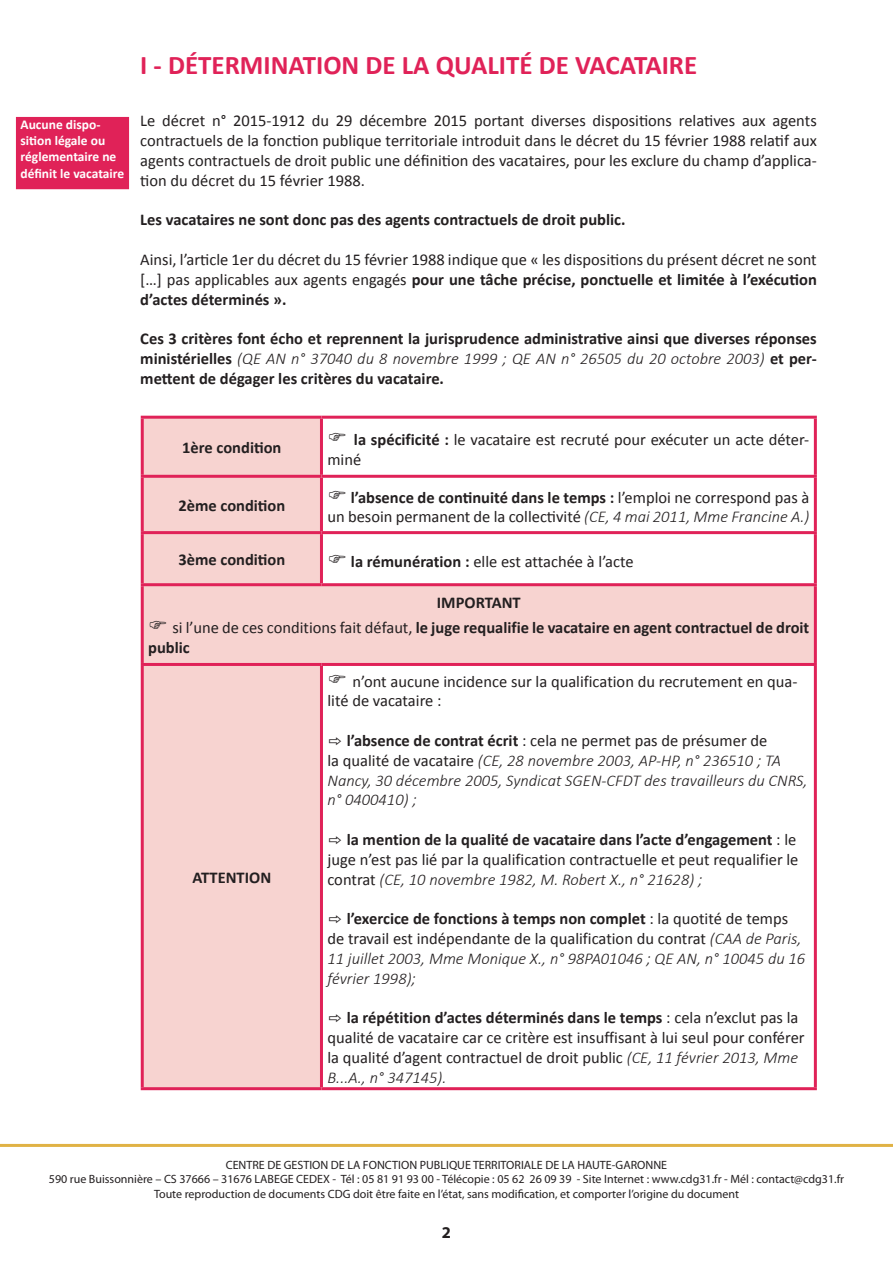
<style>
.page{position:relative;width:893px;height:1263px;background:#fff}
.page>*{position:absolute;margin:0;border:0;box-sizing:border-box;transform-origin:0 0}
.t1{font:700 27px "Calibri";color:#e02258}
.corps_du_texte{font:16.5px/19.8px "Calibri";color:#231f20}
.corps_du_texte-2{font:700 16.5px/19.8px "Calibri";color:#231f20;text-align:justify}
.corps_du_texte-3{font:italic 300 16.5px/19.8px "Calibri";color:#231f20}
.t2{font:700 16.5px "Myriad Pro";color:#231f20}
.t3{font:700 13.5px/16.2px "Calibri";color:#fff}
.t4{font:12px "Myriad Pro";color:#231f20}
.s1{font-weight:700}
.s2{font-weight:300;font-style:italic}
.s3{font-weight:400}
.s4{font-family:"Lucida Sans Unicode";font-weight:400;font-style:normal}
.s5{font-weight:700;font-style:normal}
.s6{font-weight:400;font-style:normal}
.s7{font-family:"Lucida Sans Unicode"}
</style>
<div class="page">
<hr style="left:0;top:1144px;width:893px;height:3px;background:#e0b245">
<div style="left:16px;top:117px;width:113px;height:72px;background:#e02258"></div>
<div style="left:144px;top:419px;width:177px;height:668px;background:#f7d3d0"></div>
<svg style="left:321px;top:419px;width:493px;height:668px"></svg>
<hr style="left:141px;top:416px;width:180px;height:3px;background:#e02258">
<hr style="left:141px;top:419px;width:3px;height:56px;background:#e02258">
<hr style="left:321px;top:416px;width:496px;height:3px;background:#e02258">
<hr style="left:320px;top:419px;width:3px;height:56px;background:#e02258">
<hr style="left:814px;top:419px;width:3px;height:56px;background:#e02258">
<hr style="left:141px;top:475px;width:180px;height:3px;background:#e02258">
<hr style="left:141px;top:478px;width:3px;height:53px;background:#e02258">
<hr style="left:321px;top:475px;width:496px;height:3px;background:#e02258">
<hr style="left:320px;top:478px;width:3px;height:53px;background:#e02258">
<hr style="left:814px;top:478px;width:3px;height:53px;background:#e02258">
<hr style="left:141px;top:531px;width:180px;height:3px;background:#e02258">
<hr style="left:141px;top:534px;width:3px;height:49px;background:#e02258">
<hr style="left:321px;top:531px;width:496px;height:3px;background:#e02258">
<hr style="left:320px;top:534px;width:3px;height:49px;background:#e02258">
<hr style="left:814px;top:534px;width:3px;height:49px;background:#e02258">
<hr style="left:141px;top:583px;width:180px;height:3px;background:#e02258">
<hr style="left:141px;top:586px;width:3px;height:77px;background:#e02258">
<hr style="left:321px;top:583px;width:496px;height:3px;background:#e02258">
<hr style="left:814px;top:586px;width:3px;height:77px;background:#e02258">
<hr style="left:141px;top:663px;width:180px;height:3px;background:#e02258">
<hr style="left:141px;top:666px;width:3px;height:421px;background:#e02258">
<hr style="left:321px;top:663px;width:496px;height:3px;background:#e02258">
<hr style="left:320px;top:666px;width:3px;height:421px;background:#e02258">
<hr style="left:814px;top:666px;width:3px;height:421px;background:#e02258">
<hr style="left:141px;top:1087px;width:180px;height:3px;background:#e02258">
<hr style="left:321px;top:1087px;width:496px;height:3px;background:#e02258">
<svg style="left:329px;top:432px;width:16px;height:9px"></svg>
<svg style="left:329px;top:490px;width:16px;height:8px"></svg>
<svg style="left:329px;top:554px;width:16px;height:8px"></svg>
<svg style="left:150px;top:621px;width:16px;height:8px"></svg>
<svg style="left:329px;top:674px;width:16px;height:8px"></svg>
<p class="t3" style="left:21px;top:116px;width:105px">Aucune dispo&shy;sition légale ou réglementaire ne définit le vacataire</p>
<p class="t1" style="left:140px;top:46px;width:558px">I - DÉTERMINATION DE LA QUALITÉ DE VACATAIRE</p>
<p class="corps_du_texte" style="left:140px;top:111px;width:678px;text-align:justify">Le décret n° 2015-1912 du 29 décembre 2015 portant diverses dispositions relatives aux agents contractuels de la fonction publique territoriale introduit dans le décret du 15 février 1988 relatif aux agents contractuels de droit public une définition des vacataires, pour les exclure du champ d’applica&shy;tion du décret du 15 février 1988.</p>
<p class="corps_du_texte-2" style="left:140px;top:210px;width:487px">Les vacataires ne sont donc pas des agents contractuels de droit public.</p>
<p class="corps_du_texte" style="left:140px;top:249px;width:678px;text-align:justify">Ainsi, l’article 1er du décret du 15 février 1988 indique que « les dispositions du présent décret ne sont […] pas applicables aux agents engagés <span class="s1">pour une tâche précise, ponctuelle et limitée à l’exécution d’actes déterminés ».</span></p>
<p class="corps_du_texte-2" style="left:140px;top:328px;width:678px">Ces 3 critères font écho et reprennent la jurisprudence administrative ainsi que diverses réponses ministérielles <span class="s2">(QE AN n° 37040 du 8 novembre 1999 ; QE AN n° 26505 du 20 octobre 2003)</span> et per&shy;mettent de dégager les critères du vacataire.</p>
<p class="corps_du_texte-2" style="left:182px;top:437px;width:101px">1ère condition</p>
<p class="corps_du_texte" style="left:327px;top:429px;width:483px;text-indent:26px"><span class="s1">la spécificité :</span> le vacataire est recruté pour exécuter un acte déter&shy;miné</p>
<p class="corps_du_texte-2" style="left:178px;top:495px;width:109px">2ème condition</p>
<p class="corps_du_texte" style="left:327px;top:487px;width:483px;text-align:right"><span class="s1">l’absence de continuité dans le temps :</span> l’emploi ne correspond pas à<br>un besoin permanent de la collectivité <span class="s2">(CE, 4 mai 2011, Mme Francine A.)</span></p>
<p class="corps_du_texte-2" style="left:178px;top:549px;width:109px">3ème condition</p>
<p class="corps_du_texte" style="left:351px;top:551px;width:284px"><span class="s1">la rémunération :</span> elle est attachée à l’acte</p>
<p class="corps_du_texte-2" style="left:437px;top:592px;width:85px">IMPORTANT</p>
<p class="corps_du_texte-2" style="left:148px;top:617px;width:663px;text-indent:24px"><span class="s3">si l’une de ces conditions fait défaut,</span> le juge requalifie le vacataire en agent contractuel de droit public</p>
<p class="corps_du_texte-2" style="left:192px;top:867px;width:80px">ATTENTION</p>
<p class="corps_du_texte" style="left:327px;top:671px;width:472px;text-indent:25px">n’ont aucune incidence sur la qualification du recrutement en qua&shy;lité de vacataire :</p>
<p class="corps_du_texte-3" style="left:327px;top:730px;width:482px"><span class="s4">⇨</span> <span class="s5">l’absence de contrat écrit</span> <span class="s6">: cela ne permet pas de présumer de<br>la qualité de vacataire</span> (CE, 28 novembre 2003, AP-HP, n° 236510 ; TA Nancy, 30 décembre 2005, Syndicat SGEN-CFDT des travailleurs du CNRS, n° 0400410) ;</p>
<p class="corps_du_texte" style="left:327px;top:829px;width:472px"><span class="s7">⇨</span> <span class="s1">la mention de la qualité de vacataire dans l’acte d’engagement</span> : le juge n’est pas lié par la qualification contractuelle et peut requalifier le contrat <span class="s2">(CE, 10 novembre 1982, M. Robert X., n° 21628) ;</span></p>
<p class="corps_du_texte-3" style="left:327px;top:909px;width:479px"><span class="s4">⇨</span> <span class="s5">l’exercice de fonctions à temps non complet</span> <span class="s6">: la quotité de temps de travail est indépendante de la qualification du contrat</span> (CAA de Paris, 11 juillet 2003, Mme Monique X., n° 98PA01046 ; QE AN, n° 10045 du 16 février 1998);</p>
<p class="corps_du_texte" style="left:327px;top:1007px;width:479px"><span class="s7">⇨</span> <span class="s1">la répétition d’actes déterminés dans le temps</span> : cela n’exclut pas la qualité de vacataire car ce critère est insuffisant à lui seul pour conférer la qualité d’agent contractuel de droit public <span class="s2">(CE, 11 février 2013, Mme B...A., n° 347145).</span></p>
<p class="t4" style="left:226px;top:1157px;width:443px">CENTRE DE GESTION DE LA FONCTION PUBLIQUE TERRITORIALE DE LA HAUTE-GARONNE</p>
<p class="t4" style="left:49px;top:1172px;width:797px">590 rue Buissonnière – CS 37666 – 31676 LABEGE CEDEX - Tél : 05 81 91 93 00 - Télécopie : 05 62 26 09 39 - Site Internet : www.cdg31.fr - Mél : contact@cdg31.fr</p>
<p class="t4" style="left:154px;top:1186px;width:586px">Toute reproduction de documents CDG doit être faite en l’état, sans modification, et comporter l’origine du document</p>
<p class="t2" style="left:442px;top:1221px;width:11px">2</p>
</div>
